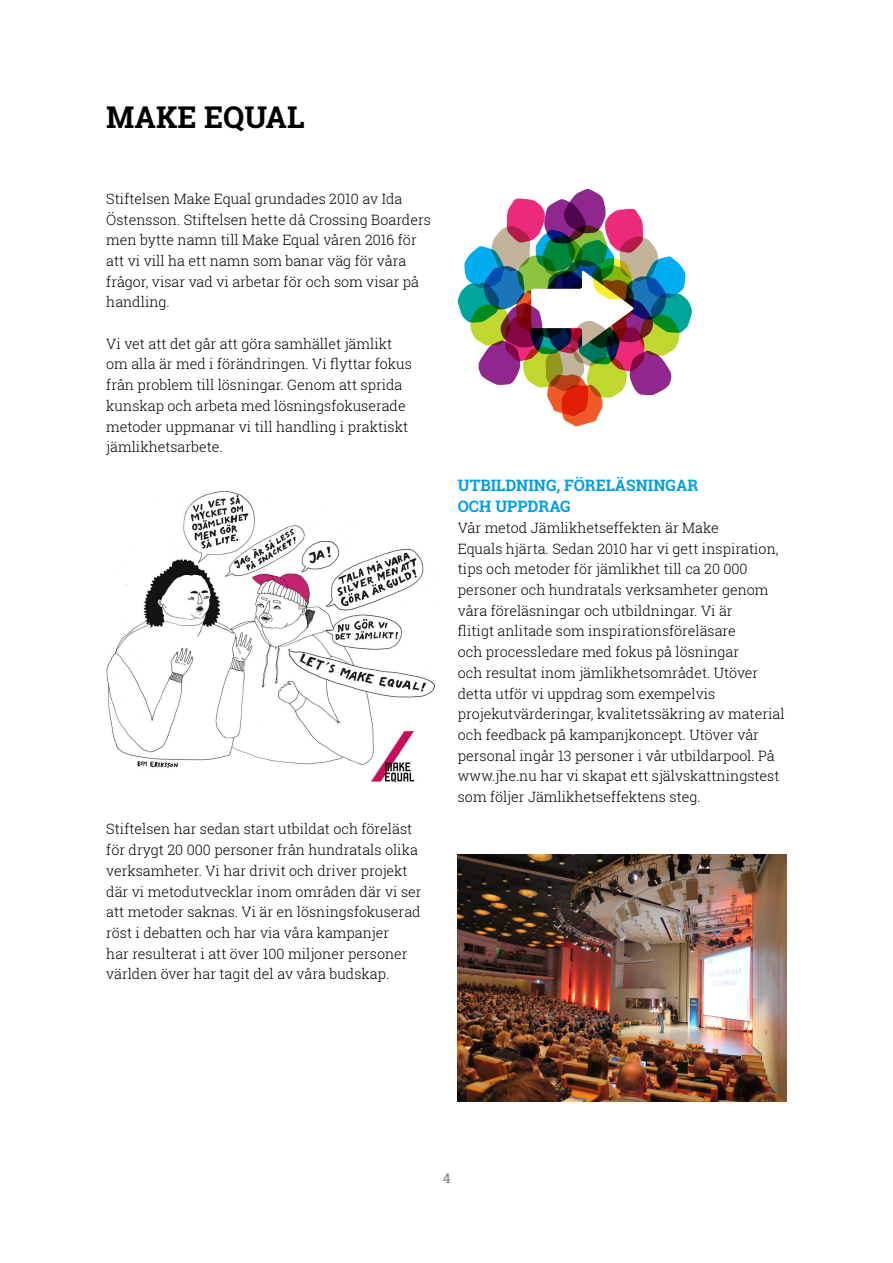
<style>
.page{position:relative;width:893px;height:1263px;background:#fff}
.page>*{position:absolute;margin:0;border:0;box-sizing:border-box;transform-origin:0 0}
.t1{font:700 30px "Roboto Slab";color:#000}
.t2{font:700 15.75px/21px "Roboto Slab";color:#009fe3}
.t3{font:300 14.25px/20.7px "Roboto Slab";color:#000}
.t4{font:13.5px "Roboto Slab";color:#7c7b7b}
</style>
<div class="page">
<img style="left:458px;top:855px;width:329px;height:246px">
<img style="left:106px;top:490px;width:329px;height:292px">
<svg style="left:458px;top:189px;width:234px;height:237px"></svg>
<h1 class="t1" style="left:106px;top:96px;width:200px">MAKE EQUAL</h1>
<p class="t3" style="left:106px;top:188px;width:326px">Stiftelsen Make Equal grundades 2010 av Ida Östensson. Stiftelsen hette då Crossing Boarders men bytte namn till Make Equal våren 2016 för att vi vill ha ett namn som banar väg för våra frågor, visar vad vi arbetar för och som visar på handling.</p>
<p class="t3" style="left:106px;top:333px;width:307px">Vi vet att det går att göra samhället jämlikt om alla är med i förändringen. Vi flyttar fokus från problem till lösningar. Genom att sprida kunskap och arbeta med lösningsfokuserade metoder uppmanar vi till handling i praktiskt jämlikhetsarbete.</p>
<p class="t3" style="left:106px;top:819px;width:317px">Stiftelsen har sedan start utbildat och föreläst för drygt 20 000 personer från hundratals olika verksamheter. Vi har drivit och driver projekt där vi metodutvecklar inom områden där vi ser att metoder saknas. Vi är en lösningsfokuserad röst i debatten och har via våra kampanjer<br>har resulterat i att över 100 miljoner personer världen över har tagit del av våra budskap.</p>
<p class="t2" style="left:458px;top:475px;width:242px">UTBILDNING, FÖRELÄSNINGAR och UPPDRAG</p>
<p class="t3" style="left:458px;top:517px;width:328px">Vår metod Jämlikhetseffekten är Make<br>Equals hjärta. Sedan 2010 har vi gett inspiration, tips och metoder för jämlikhet till ca 20 000 personer och hundratals verksamheter genom våra föreläsningar och utbildningar. Vi är<br>flitigt anlitade som inspirationsföreläsare<br>och processledare med fokus på lösningar<br>och resultat inom jämlikhetsområdet. Utöver detta utför vi uppdrag som exempelvis projekutvärderingar, kvalitetssäkring av material och feedback på kampanjkoncept. Utöver vår personal ingår 13 personer i vår utbildarpool. På www.jhe.nu har vi skapat ett självskattningstest som följer Jämlikhetseffektens steg.</p>
<p class="t4" style="left:443px;top:1168px;width:9px">4</p>
</div>
